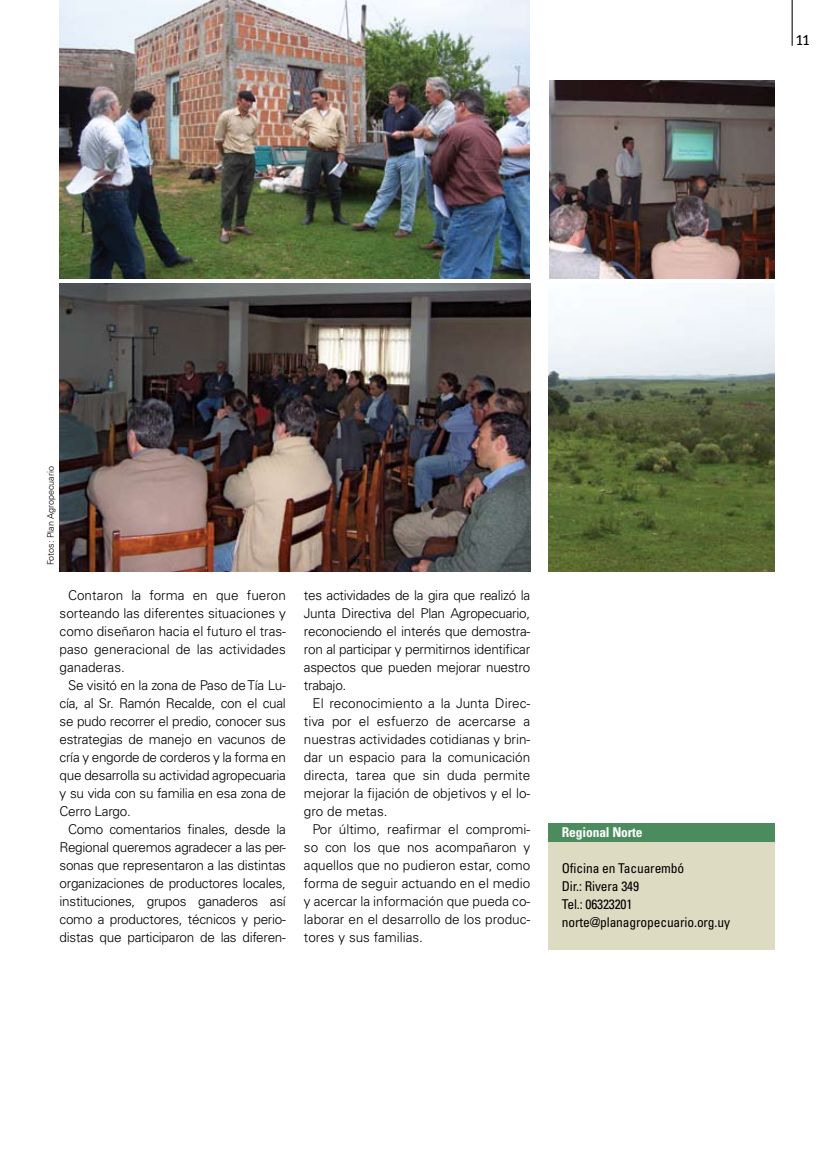
<style>
.page{position:relative;width:830px;height:1170px;background:#fff}
.page>*{position:absolute;margin:0;border:0;box-sizing:border-box;transform-origin:0 0}
.t1{font:19.5px "Meta Cond";color:#000}
.t2{font:300 13.5px/18px "Univers";letter-spacing:-.02em;color:#000;text-align:justify}
.t3{font:condensed 13.5px/18px "Univers";letter-spacing:-.01em;color:#000}
.t4{font:700 condensed 13.5px "Univers";letter-spacing:-.01em;color:#fff}
.t5{font:300 9px "Univers";color:#000}
</style>
<div class="page">
<hr style="left:791px;top:0;width:1px;height:46px;background:#000">
<img style="left:548px;top:286px;width:226px;height:285px">
<div style="left:548px;top:823px;width:226px;height:126px;background:#dedbc3"></div>
<div style="left:548px;top:823px;width:226px;height:18px;background:#4b8b5d"></div>
<img style="left:549px;top:81px;width:225px;height:197px">
<img style="left:60px;top:283px;width:470px;height:288px">
<img style="left:60px;top:0;width:468px;height:279px">
<h1 class="t1" style="left:795px;top:28px;width:8px">11</h1>
<p class="t5" style="left:45px;top:565px;width:101px;rotate:-90deg">Fotos: Plan Agropecuario</p>
<p class="t2" style="left:60px;top:586px;width:228px;text-indent:9px">Contaron la forma en que fueron sorteando las diferentes situaciones y como diseñaron hacia el futuro el tras&shy;paso generacional de las actividades ganaderas.</p>
<p class="t2" style="left:60px;top:676px;width:228px;text-indent:9px">Se visitó en la zona de Paso de Tía Lu&shy;cía, al Sr. Ramón Recalde, con el cual se pudo recorrer el predio, conocer sus estrategias de manejo en vacunos de cría y engorde de corderos y la forma en que desarrolla su actividad agropecuaria y su vida con su familia en esa zona de Cerro Largo.</p>
<p class="t2" style="left:60px;top:820px;width:228px;text-indent:9px">Como comentarios finales, desde la Regional queremos agradecer a las per&shy;sonas que representaron a las distintas organizaciones de productores locales, instituciones, grupos ganaderos así como a productores, técnicos y perio&shy;distas que participaron de las diferen-</p>
<p class="t2" style="left:304px;top:586px;width:228px">tes actividades de la gira que realizó la Junta Directiva del Plan Agropecuario, reconociendo el interés que demostra&shy;ron al participar y permitirnos identificar aspectos que pueden mejorar nuestro trabajo.</p>
<p class="t2" style="left:304px;top:694px;width:228px;text-indent:9px">El reconocimiento a la Junta Direc&shy;tiva por el esfuerzo de acercarse a nuestras actividades cotidianas y brin&shy;dar un espacio para la comunicación directa, tarea que sin duda permite mejorar la fijación de objetivos y el lo&shy;gro de metas.</p>
<p class="t2" style="left:304px;top:820px;width:228px;text-indent:9px">Por último, reafirmar el compromi&shy;so con los que nos acompañaron y aquellos que no pudieron estar, como forma de seguir actuando en el medio y acercar la información que pueda co&shy;laborar en el desarrollo de los produc&shy;tores y sus familias.</p>
<p class="t4" style="left:561px;top:824px;width:82px">Regional Norte</p>
<p class="t3" style="left:561px;top:859px;width:170px">Oficina en Tacuarembó<br>Dir.: Rivera 349<br>Tel.: 06323201 norte@planagropecuario.org.uy</p>
</div>
